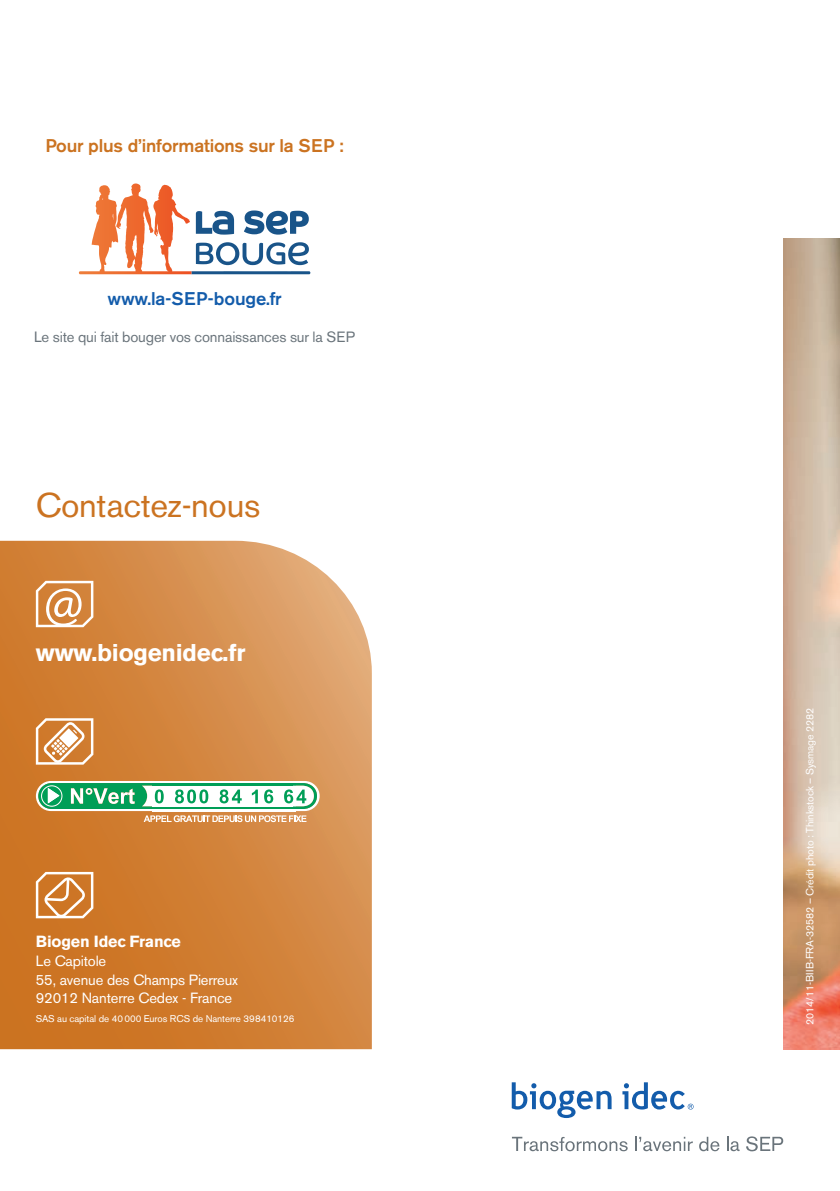
<style>
.page{position:relative;width:840px;height:1191px;background:#fff}
.page>*{position:absolute;margin:0;border:0;box-sizing:border-box;transform-origin:0 0}
.t1{font:34px "Akzidenz Grotesk BE";letter-spacing:-.01em;color:#cb7321}
.t2{font:700 24px "Akzidenz Grotesk BE";letter-spacing:-.01em;color:#fff}
.t3{font:500 18.2px "Akzidenz Grotesk BE";letter-spacing:-.01em;color:#cb7321}
.t4{font:500 18.2px "Akzidenz Grotesk BE";letter-spacing:-.01em;color:#135cab}
.t5{font:700 16px "Akzidenz Grotesk BE";letter-spacing:-.01em;color:#fff}
.t6{font:14.8px "Akzidenz Grotesk BE";letter-spacing:-.01em;color:#6a747b}
.t7{font:14.6px/18.8px "Akzidenz Grotesk BE";letter-spacing:-.01em;color:#fff}
.t8{font:10.4px "Akzidenz Grotesk BE";letter-spacing:-.01em;color:#fff}
.t9{font:9.8px "Akzidenz Grotesk BE";letter-spacing:-.01em;color:#fff}
</style>
<div class="page">
<svg style="left:0;top:541px;width:371px;height:508px;background:#d48843"></svg>
<img style="left:783px;top:238px;width:56px;height:811px">
<svg style="left:36px;top:581px;width:57px;height:46px"></svg>
<svg style="left:36px;top:718px;width:57px;height:46px"></svg>
<svg style="left:36px;top:872px;width:57px;height:46px"></svg>
<svg style="left:36px;top:781px;width:283px;height:41px"></svg>
<svg style="left:102px;top:198px;width:208px;height:76px"></svg>
<svg style="left:511px;top:1082px;width:100px;height:36px"></svg>
<svg style="left:622px;top:1082px;width:71px;height:27px"></svg>
<svg style="left:512px;top:1136px;width:115px;height:15px"></svg>
<svg style="left:635px;top:1136px;width:57px;height:15px"></svg>
<svg style="left:699px;top:1136px;width:20px;height:15px"></svg>
<svg style="left:727px;top:1136px;width:12px;height:15px"></svg>
<svg style="left:746px;top:1136px;width:36px;height:15px"></svg>
<p class="t3" style="left:45px;top:139px;width:300px">Pour plus d’informations sur la SEP :</p>
<p class="t4" style="left:107px;top:292px;width:176px">www.la-SEP-bouge.fr</p>
<p class="t6" style="left:34px;top:331px;width:322px">Le site qui fait bouger vos connaissances sur la SEP</p>
<h1 class="t1" style="left:36px;top:493px;width:226px">Contactez-nous</h1>
<h2 class="t2" style="left:36px;top:643px;width:211px">www.biogenidec.fr</h2>
<p class="t5" style="left:36px;top:935px;width:146px">Biogen Idec France</p>
<p class="t7" style="left:36px;top:953px;width:204px">Le Capitole<br>55, avenue des Champs Pierreux<br>92012 Nanterre Cedex - France</p>
<p class="t9" style="left:36px;top:1015px;width:260px">SAS au capital de 40 000 Euros RCS de Nanterre 398410126</p>
<p class="t8" style="left:805px;top:1024px;width:318px;rotate:-90deg">2014/11-BIIB-FRA-32582 – Crédit photo : Thinkstock – Sysmage 2282</p>
</div>
